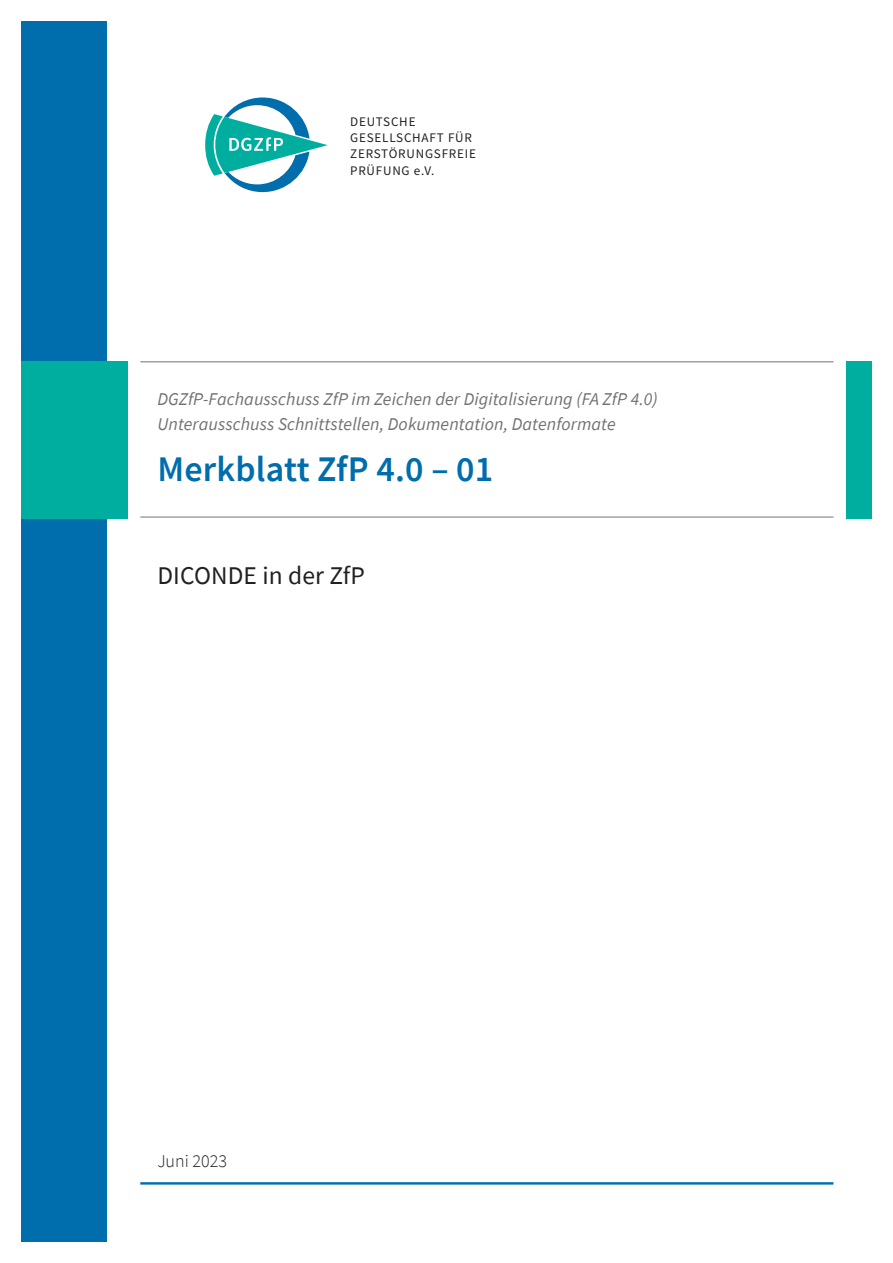
<style>
.page{position:relative;width:893px;height:1263px;background:#fff}
.page>*{position:absolute;margin:0;border:0;box-sizing:border-box;transform-origin:0 0}
.t1{font:600 36px "Source Sans Pro";letter-spacing:.005em;color:#006dad}
.t2{font:25.5px "Source Sans Pro";letter-spacing:.005em;color:#231f20}
.t3{font:italic 18px/25.5px "Source Sans Pro";letter-spacing:.005em;color:#717275}
.t4{font:300 18px "Source Sans Pro";color:#231f20}
.t5{font:13.05px/16.2px "Source Sans Pro";letter-spacing:.06em;color:#231f20}
</style>
<div class="page">
<hr style="left:140px;top:1182px;width:693px;height:2px;background:#006dad">
<div style="left:21px;top:21px;width:85px;height:1221px;background:#006dad"></div>
<div style="left:21px;top:361px;width:107px;height:158px;background:#00aea0"></div>
<svg style="left:205px;top:97px;width:123px;height:95px"></svg>
<div style="left:846px;top:361px;width:26px;height:158px;background:#00aea0"></div>
<hr style="left:140px;top:361px;width:693px;height:1px;background:#717275">
<hr style="left:140px;top:517px;width:693px;height:1px;background:#717275">
<p class="t5" style="left:350px;top:115px;width:127px">DEUTSCHE<br>GESELLSCHAFT FÜR<br>ZERSTÖRUNGSFREIE<br>PRÜFUNG e.V.</p>
<p class="t3" style="left:157px;top:386px;width:502px">DGZfP-Fachausschuss ZfP im Zeichen der Digitalisierung (FA ZfP 4.0)<br>Unterausschuss Schnittstellen, Dokumentation, Datenformate</p>
<h1 class="t1" style="left:157px;top:445px;width:338px">Merkblatt ZfP 4.0 – 01</h1>
<h2 class="t2" style="left:157px;top:559px;width:209px">DICONDE in der ZfP</h2>
<p class="t4" style="left:157px;top:1149px;width:71px">Juni 2023</p>
</div>
